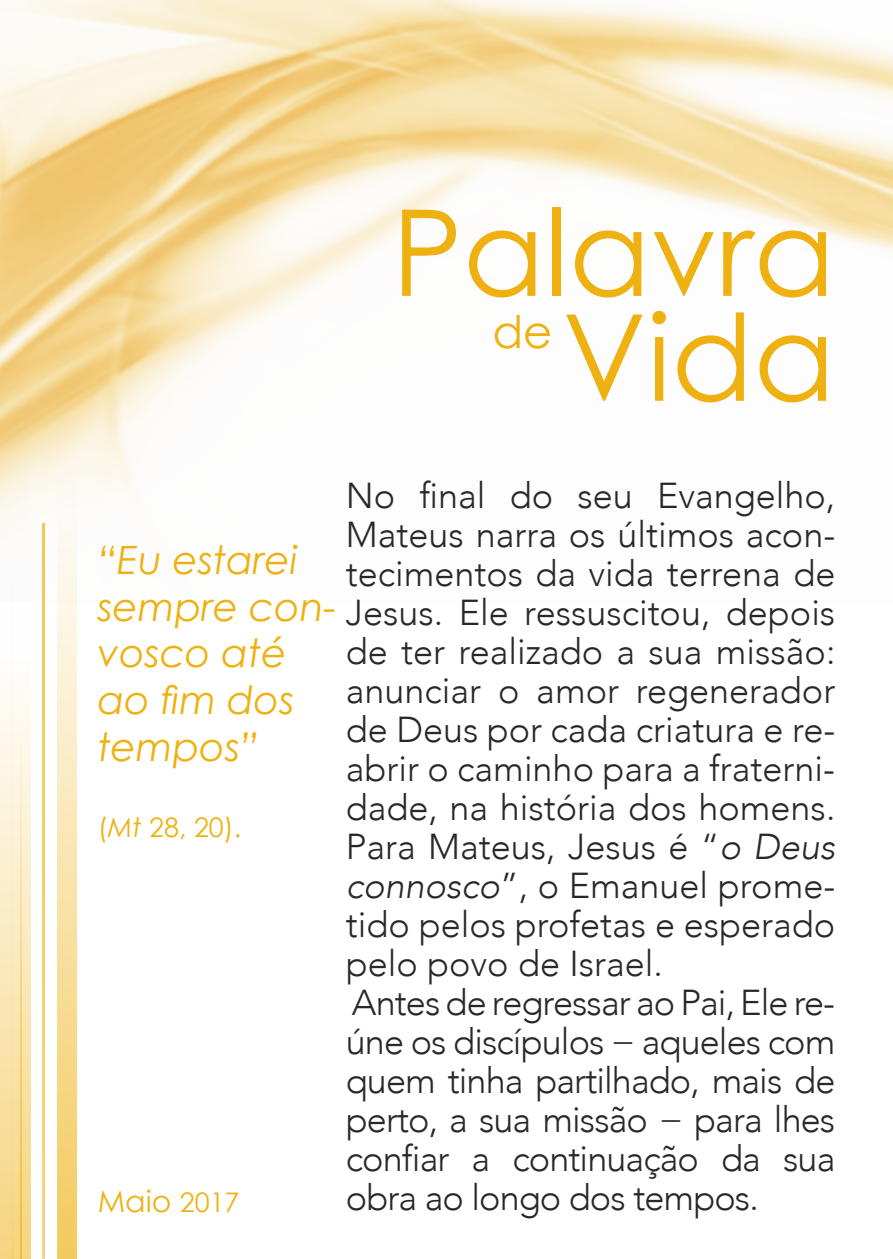
<style>
.page{position:relative;width:893px;height:1259px;background:#fff}
.page>*{position:absolute;margin:0;border:0;box-sizing:border-box;transform-origin:0 0}
.t1{font:120px/105px "Century Gothic";color:#eeb111;text-align:right}
.t2{font:45px "Century Gothic";color:#eeb111}
.t3{font:italic 39px/46.8px "Century Gothic";color:#eeb111}
.t4{font:300 36px/39px "Avenir";color:#292829}
.t5{font:30px "Century Gothic";color:#eeb111}
.t6{font:27px "Century Gothic";color:#eeb111}
.s1{font-style:italic}
.s2{font-size:27px}
</style>
<div class="page">
<img style="left:0;top:0;width:893px;height:603px">
<div style="left:57px;top:481px;width:20px;height:778px;background:linear-gradient(to bottom,#fefeff,#f4ca5f)"></div>
<svg style="left:0;top:386px;width:31px;height:873px"></svg>
<hr style="left:43px;top:523px;width:2px;height:736px;background:#eeb111">
<hr style="left:20px;top:585px;width:1px;height:674px;background:#eeb111">
<hr style="left:11px;top:584px;width:3px;height:675px;background:#eeb111">
<h1 class="t1" style="left:392px;top:198px;width:445px">Palavra<br>Vida</h1>
<p class="t2" style="left:492px;top:304px;width:62px">de</p>
<p class="t3" style="left:98px;top:535px;width:241px">“Eu estarei sempre con&shy;vosco até ao fim dos tempos”</p>
<p class="t6" style="left:98px;top:810px;width:145px">(<span class="s1">Mt</span> 28, 20).</p>
<p class="t5" style="left:98px;top:1183px;width:143px">Maio <span class="s2">2017</span></p>
<p class="t4" style="left:346px;top:476px;width:491px">No final do seu Evangelho,<br>Mateus narra os últimos acon&shy;tecimentos da vida terrena de<br>Jesus. Ele ressuscitou, depois de ter realizado a sua missão: anunciar o amor regenerador de Deus por cada criatura e re&shy;abrir o caminho para a fraterni&shy;dade, na história dos homens.<br>Para Mateus, Jesus é “<span class="s1">o Deus connosco</span>”, o Emanuel prome&shy;tido pelos profetas e esperado pelo povo de Israel.<br>Antes de regressar ao Pai, Ele re&shy;úne os discípulos − aqueles com quem tinha partilhado, mais de perto, a sua missão − para lhes confiar a continuação da sua obra ao longo dos tempos.</p>
</div>
